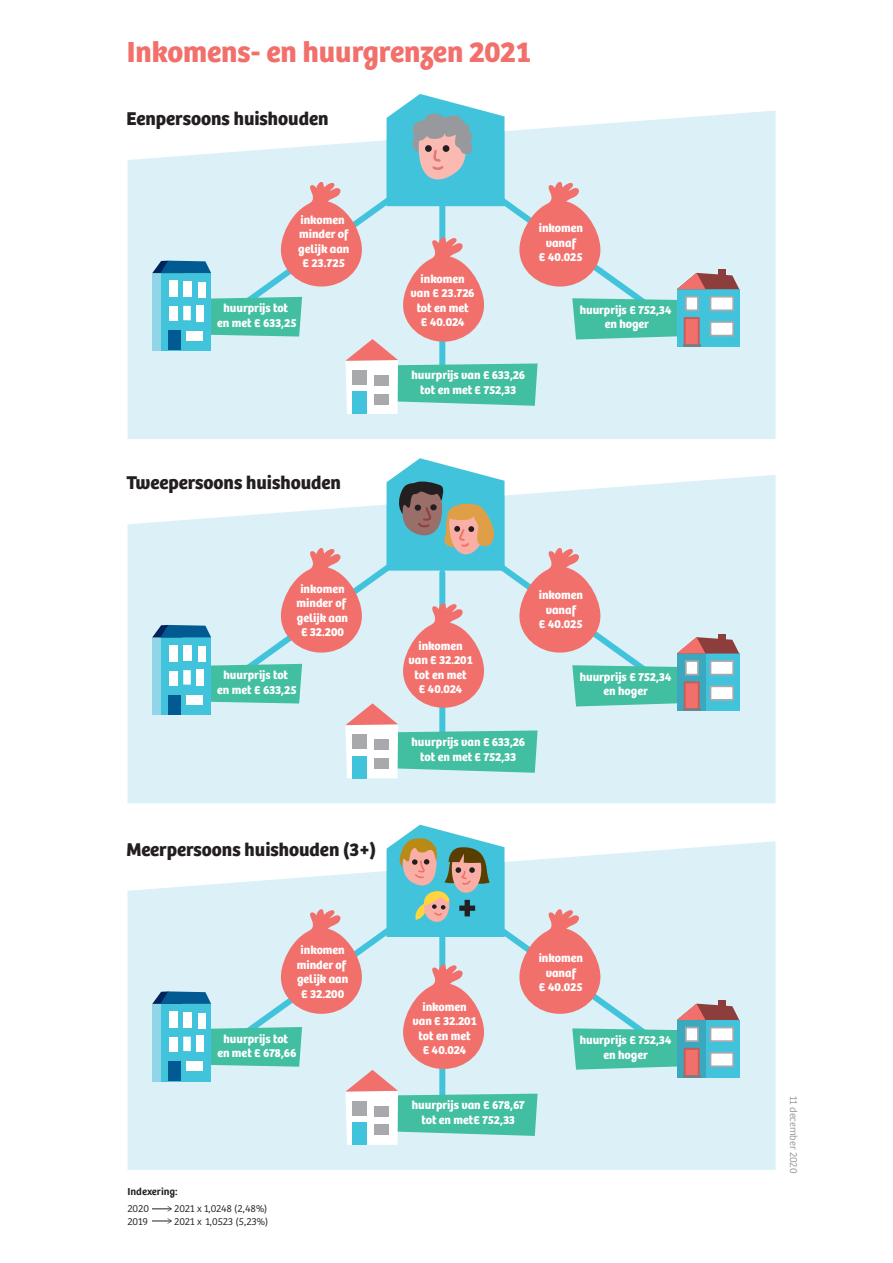
<style>
.page{position:relative;width:893px;height:1263px;background:#fff}
.page>*{position:absolute;margin:0;border:0;box-sizing:border-box;transform-origin:0 0}
.t1{font:700 30px "Bree";color:#f2706c}
.t2{font:700 19.2px "Bree";color:#231f20}
.t3{font:700 12.15px/14.5px "Bree";color:#fff;text-align:center}
.t4{font:300 10.5px "Bree";letter-spacing:-.01em;color:#231f20}
.t5{font:300 10.5px "Bree";color:#939598}
.t6{font:600 10.5px "Bree";color:#231f20}
</style>
<div class="page">
<div style="left:127px;top:841px;width:648px;height:329px;background:#dbf1f7"></div>
<div style="left:127px;top:475px;width:648px;height:328px;background:#dbf1f7"></div>
<div style="left:127px;top:110px;width:648px;height:329px;background:#dbf1f7"></div>
<svg style="left:152px;top:825px;width:587px;height:320px;background:#c9dbdd"></svg>
<svg style="left:152px;top:94px;width:587px;height:320px;background:#c8dbdf"></svg>
<svg style="left:152px;top:458px;width:587px;height:320px;background:#c8dadd"></svg>
<svg style="left:152px;top:1206px;width:20px;height:5px"></svg>
<svg style="left:152px;top:1218px;width:20px;height:6px"></svg>
<h1 class="t1" style="left:127px;top:33px;width:405px">Inkomens- en huurgrenzen 2021</h1>
<h2 class="t2" style="left:127px;top:107px;width:203px">Eenpersoons huishouden</h2>
<p class="t3" style="left:298px;top:212px;width:53px">inkomen minder of gelijk aan € 23.725</p>
<p class="t3" style="left:539px;top:221px;width:46px">inkomen vanaf<br>€ 40.025</p>
<p class="t3" style="left:411px;top:271px;width:66px">inkomen van € 23.726 tot en met<br>€ 40.024</p>
<p class="t3" style="left:217px;top:301px;width:81px">huurprijs tot en met € 633,25</p>
<p class="t3" style="left:580px;top:303px;width:93px">huurprijs € 752,34 en hoger</p>
<h2 class="t2" style="left:127px;top:471px;width:216px">Tweepersoons huishouden</h2>
<p class="t3" style="left:411px;top:368px;width:115px">huurprijs van € 633,26 tot en met € 752,33</p>
<p class="t3" style="left:297px;top:581px;width:53px">inkomen minder of gelijk aan € 32.200</p>
<p class="t3" style="left:539px;top:588px;width:46px">inkomen vanaf<br>€ 40.025</p>
<p class="t3" style="left:408px;top:638px;width:66px">inkomen van € 32.201 tot en met<br>€ 40.024</p>
<p class="t3" style="left:217px;top:668px;width:81px">huurprijs tot en met € 633,25</p>
<p class="t3" style="left:580px;top:670px;width:93px">huurprijs € 752,34 en hoger</p>
<h2 class="t2" style="left:127px;top:838px;width:251px">Meerpersoons huishouden (3+)</h2>
<p class="t3" style="left:297px;top:943px;width:53px">inkomen minder of gelijk aan € 32.200</p>
<p class="t3" style="left:217px;top:1031px;width:81px">huurprijs tot en met € 678,66</p>
<p class="t6" style="left:127px;top:1186px;width:52px">Indexering:</p>
<p class="t4" style="left:127px;top:1202px;width:23px">2020</p>
<p class="t4" style="left:174px;top:1202px;width:95px">2021 x 1,0248 (2,48%)</p>
<p class="t4" style="left:127px;top:1215px;width:22px">2019</p>
<p class="t4" style="left:174px;top:1215px;width:96px">2021 x 1,0523 (5,23%)</p>
<p class="t3" style="left:411px;top:735px;width:115px">huurprijs van € 633,26 tot en met € 752,33</p>
<p class="t3" style="left:412px;top:1000px;width:66px">inkomen van € 32.201 tot en met<br>€ 40.024</p>
<p class="t3" style="left:539px;top:951px;width:46px">inkomen vanaf<br>€ 40.025</p>
<p class="t3" style="left:580px;top:1033px;width:93px">huurprijs € 752,34 en hoger</p>
<p class="t3" style="left:412px;top:1098px;width:115px">huurprijs van € 678,67 tot en met€ 752,33</p>
<p class="t5" style="left:800px;top:1096px;width:79px;rotate:90deg">11 december 2020</p>
</div>
